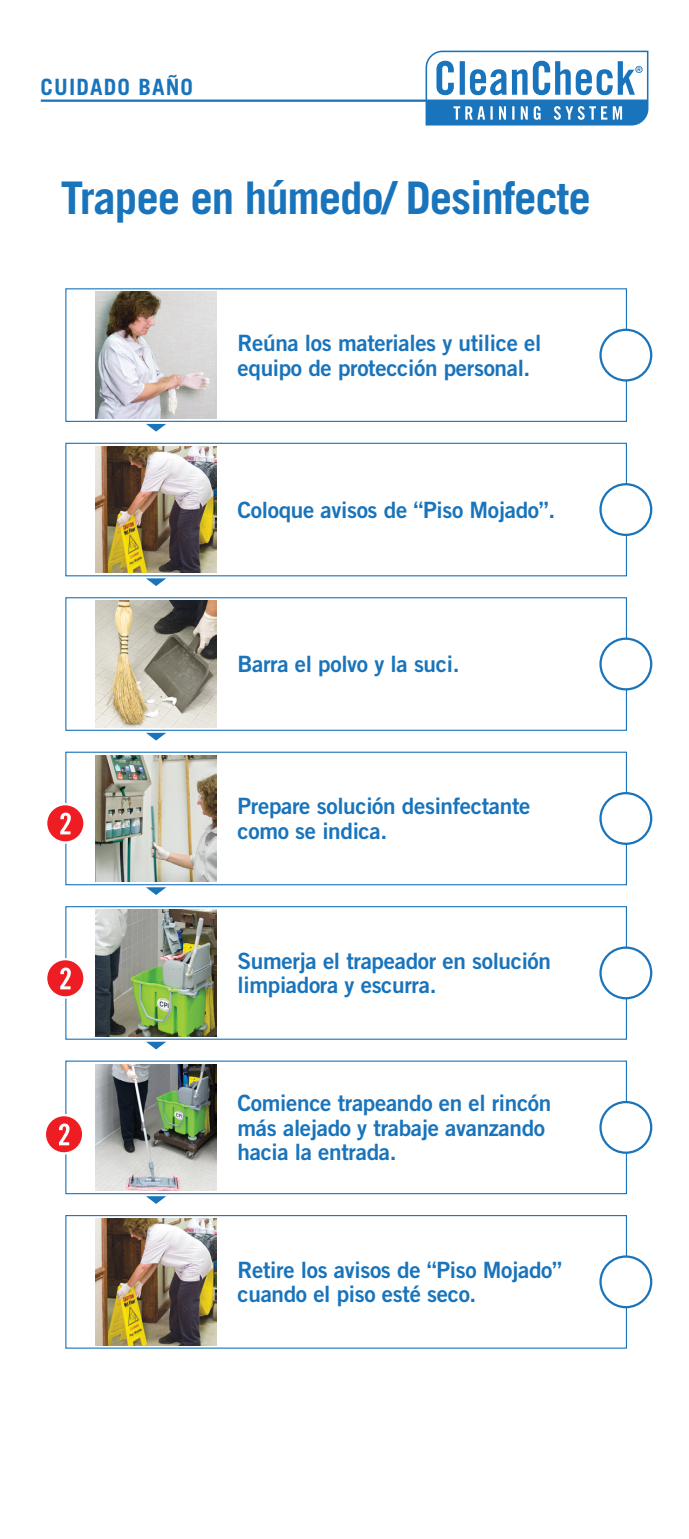
<style>
.page{position:relative;width:689px;height:1539px;background:#fff}
.page>*{position:absolute;margin:0;border:0;box-sizing:border-box;transform-origin:0 0}
.t1{font:700 45px "Trade Gothic LT Pro";letter-spacing:-.025em;color:#1974bb}
.t2{font:22.5px "Trade Gothic LT Pro Bd 2";letter-spacing:-.015em;color:#1974bb}
.t3{font:700 22.5px "Trade Gothic LT Pro";letter-spacing:.05em;color:#1974bb}
</style>
<div class="page">
<svg style="left:425px;top:51px;width:223px;height:75px"></svg>
<hr style="left:41px;top:100px;width:385px;height:2px;background:#1974bb">
<svg style="left:146px;top:424px;width:20px;height:8px"></svg>
<div style="left:65px;top:288px;width:562px;height:134px;border:1px solid #1974bb"></div>
<img style="left:95px;top:292px;width:122px;height:126px">
<div style="left:600px;top:330px;width:51px;height:50px;background:#fff;border-radius:50%"></div>
<div style="left:599px;top:329px;width:53px;height:53px;border:2px solid #1974bb;border-radius:50%"></div>
<svg style="left:146px;top:887px;width:20px;height:8px"></svg>
<div style="left:65px;top:752px;width:562px;height:133px;border:1px solid #1974bb"></div>
<img style="left:95px;top:755px;width:122px;height:127px">
<div style="left:600px;top:793px;width:51px;height:51px;background:#fff;border-radius:50%"></div>
<div style="left:599px;top:792px;width:53px;height:53px;border:2px solid #1974bb;border-radius:50%"></div>
<svg style="left:146px;top:578px;width:20px;height:8px"></svg>
<div style="left:65px;top:443px;width:562px;height:133px;border:1px solid #1974bb"></div>
<img style="left:95px;top:446px;width:122px;height:127px">
<div style="left:600px;top:484px;width:51px;height:51px;background:#fff;border-radius:50%"></div>
<div style="left:599px;top:483px;width:53px;height:53px;border:2px solid #1974bb;border-radius:50%"></div>
<svg style="left:146px;top:1042px;width:20px;height:7px"></svg>
<div style="left:65px;top:906px;width:562px;height:134px;border:1px solid #1974bb"></div>
<img style="left:95px;top:910px;width:122px;height:126px">
<div style="left:600px;top:948px;width:51px;height:50px;background:#fff;border-radius:50%"></div>
<div style="left:599px;top:947px;width:53px;height:52px;border:2px solid #1974bb;border-radius:50%"></div>
<div style="left:65px;top:1215px;width:562px;height:134px;border:1px solid #1974bb"></div>
<img style="left:95px;top:1219px;width:122px;height:126px">
<div style="left:600px;top:1257px;width:51px;height:50px;background:#fff;border-radius:50%"></div>
<div style="left:599px;top:1255px;width:53px;height:53px;border:2px solid #1974bb;border-radius:50%"></div>
<svg style="left:146px;top:733px;width:20px;height:8px"></svg>
<div style="left:65px;top:597px;width:562px;height:134px;border:1px solid #1974bb"></div>
<img style="left:95px;top:601px;width:122px;height:126px">
<div style="left:600px;top:639px;width:51px;height:50px;background:#fff;border-radius:50%"></div>
<div style="left:599px;top:638px;width:53px;height:52px;border:2px solid #1974bb;border-radius:50%"></div>
<svg style="left:146px;top:1196px;width:20px;height:8px"></svg>
<div style="left:65px;top:1061px;width:562px;height:133px;border:1px solid #1974bb"></div>
<img style="left:95px;top:1064px;width:122px;height:127px">
<div style="left:600px;top:1102px;width:51px;height:51px;background:#fff;border-radius:50%"></div>
<div style="left:599px;top:1101px;width:53px;height:53px;border:2px solid #1974bb;border-radius:50%"></div>
<svg style="left:45px;top:803px;width:41px;height:41px"></svg>
<svg style="left:60px;top:813px;width:11px;height:21px"></svg>
<svg style="left:45px;top:958px;width:41px;height:41px"></svg>
<svg style="left:60px;top:968px;width:11px;height:21px"></svg>
<svg style="left:44px;top:1114px;width:40px;height:41px"></svg>
<svg style="left:59px;top:1124px;width:11px;height:21px"></svg>
<p class="t3" style="left:40px;top:73px;width:154px">CUIDADO BAÑO</p>
<p class="t1" style="left:61px;top:171px;width:531px">Trapee en húmedo/ Desinfecte</p>
<p class="t2" style="left:237px;top:329px;width:305px">Reúna los materiales y utilice el</p>
<p class="t2" style="left:237px;top:354px;width:294px">equipo de protección personal.</p>
<p class="t2" style="left:237px;top:496px;width:319px">Coloque avisos de “Piso Mojado”.</p>
<p class="t2" style="left:237px;top:650px;width:223px">Barra el polvo y la suci.</p>
<p class="t2" style="left:237px;top:792px;width:294px">Prepare solución desinfectante</p>
<p class="t2" style="left:237px;top:817px;width:151px">como se indica.</p>
<p class="t2" style="left:237px;top:947px;width:315px">Sumerja el trapeador en solución</p>
<p class="t2" style="left:237px;top:971px;width:200px">limpiadora y escurra.</p>
<p class="t2" style="left:237px;top:1089px;width:315px">Comience trapeando en el rincón</p>
<p class="t2" style="left:237px;top:1114px;width:309px">más alejado y trabaje avanzando</p>
<p class="t2" style="left:237px;top:1138px;width:160px">hacia la entrada.</p>
<p class="t2" style="left:237px;top:1256px;width:326px">Retire los avisos de “Piso Mojado”</p>
<p class="t2" style="left:237px;top:1280px;width:240px">cuando el piso esté seco.</p>
</div>
